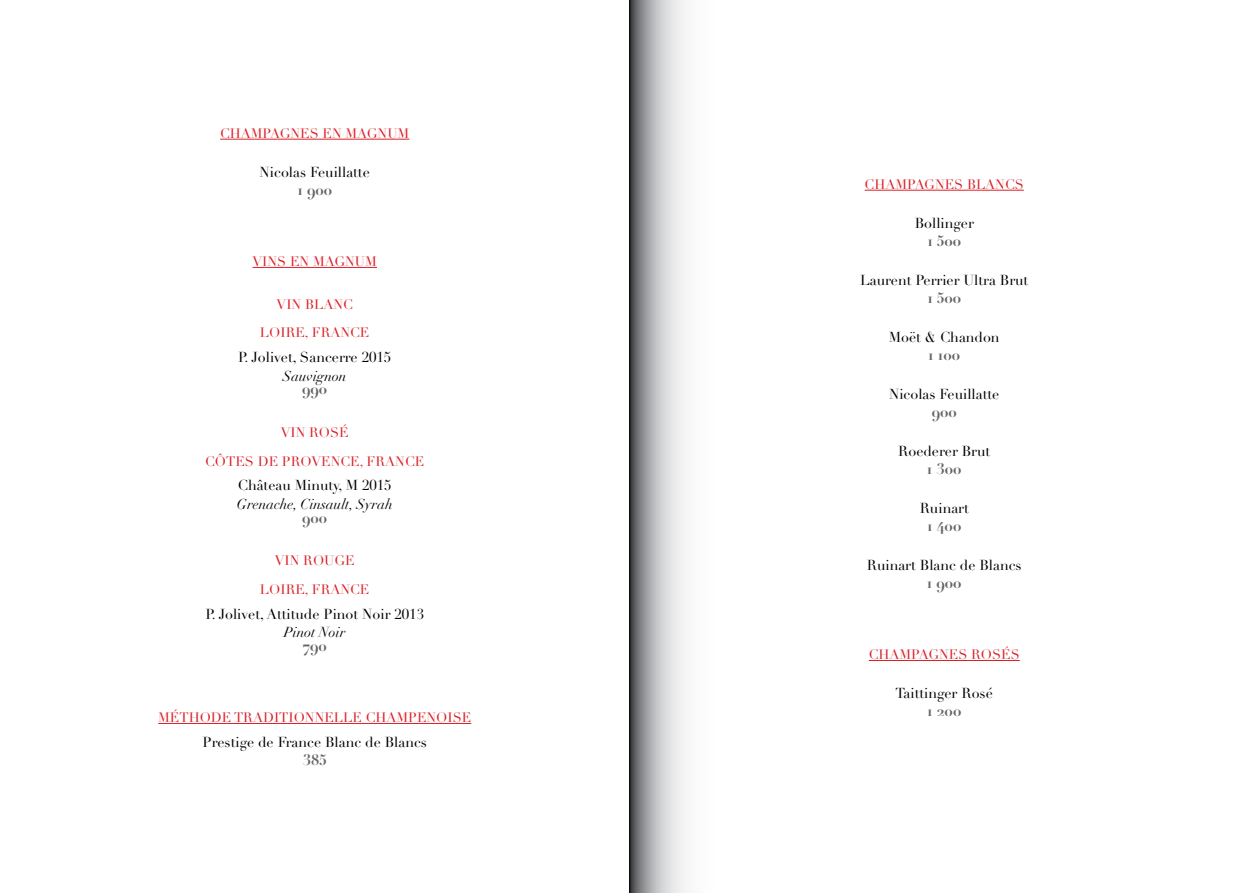
<style>
.page{position:relative;width:1259px;height:893px;background:#fff}
.page>*{position:absolute;margin:0;border:0;box-sizing:border-box;transform-origin:0 0}
.t1{font:15px "Didot LH Bold Os F";color:#636466}
.t2{font:14.25px "Didot LH";color:#000}
.t3{font:italic 14.25px "Didot LH";color:#000}
.t4{font:13.5px/28.5px "Didot LH Roman SC";color:#da2128;text-align:center}
</style>
<div class="page">
<svg style="left:629px;top:0;width:57px;height:893px"></svg>
<hr style="left:220px;top:139px;width:189px;height:1px;background:#da2128">
<hr style="left:252px;top:267px;width:125px;height:1px;background:#da2128">
<hr style="left:158px;top:723px;width:313px;height:1px;background:#da2128">
<hr style="left:864px;top:190px;width:160px;height:1px;background:#da2128">
<hr style="left:869px;top:660px;width:150px;height:1px;background:#da2128">
<p class="t4" style="left:220px;top:119px;width:191px">CHAMPAGNES EN MAGNUM</p>
<p class="t2" style="left:260px;top:163px;width:112px">Nicolas Feuillatte</p>
<p class="t1" style="left:297px;top:180px;width:36px">1 900</p>
<p class="t4" style="left:252px;top:247px;width:126px">VINS EN MAGNUM</p>
<p class="t4" style="left:260px;top:290px;width:111px">VIN BLANC<br>LOIRE, FRANCE</p>
<p class="t2" style="left:238px;top:349px;width:155px">P. Jolivet, Sancerre 2015</p>
<p class="t3" style="left:283px;top:367px;width:65px">Sauvignon</p>
<p class="t1" style="left:302px;top:380px;width:27px">990</p>
<p class="t4" style="left:205px;top:418px;width:220px">VIN ROSÉ<br>CÔTES DE PROVENCE, FRANCE</p>
<p class="t2" style="left:238px;top:477px;width:155px">Château Minuty, M 2015</p>
<p class="t3" style="left:237px;top:495px;width:157px">Grenache, Cinsault, Syrah</p>
<p class="t1" style="left:302px;top:508px;width:27px">900</p>
<p class="t4" style="left:260px;top:547px;width:111px">VIN ROUGE<br>LOIRE, FRANCE</p>
<p class="t2" style="left:205px;top:605px;width:220px">P. Jolivet, Attitude Pinot Noir 2013</p>
<p class="t3" style="left:284px;top:624px;width:63px">Pinot Noir</p>
<p class="t1" style="left:303px;top:636px;width:25px">790</p>
<p class="t4" style="left:158px;top:703px;width:314px">MÉTHODE TRADITIONNELLE CHAMPENOISE</p>
<p class="t1" style="left:303px;top:750px;width:25px">385</p>
<p class="t2" style="left:202px;top:733px;width:226px">Prestige de France Blanc de Blancs</p>
<p class="t4" style="left:864px;top:170px;width:161px">CHAMPAGNES BLANCS</p>
<p class="t2" style="left:914px;top:214px;width:61px">Bollinger</p>
<p class="t1" style="left:927px;top:231px;width:35px">1 500</p>
<p class="t2" style="left:860px;top:271px;width:170px">Laurent Perrier Ultra Brut</p>
<p class="t1" style="left:927px;top:288px;width:35px">1 500</p>
<p class="t2" style="left:889px;top:328px;width:112px">Moët &amp; Chandon</p>
<p class="t1" style="left:928px;top:345px;width:33px">1 100</p>
<p class="t2" style="left:889px;top:385px;width:112px">Nicolas Feuillatte</p>
<p class="t1" style="left:931px;top:402px;width:27px">900</p>
<p class="t2" style="left:898px;top:442px;width:94px">Roederer Brut</p>
<p class="t1" style="left:927px;top:459px;width:36px">1 300</p>
<p class="t2" style="left:919px;top:499px;width:51px">Ruinart</p>
<p class="t1" style="left:927px;top:516px;width:36px">1 400</p>
<p class="t2" style="left:867px;top:556px;width:156px">Ruinart Blanc de Blancs</p>
<p class="t1" style="left:927px;top:573px;width:36px">1 900</p>
<p class="t4" style="left:869px;top:640px;width:152px">CHAMPAGNES ROSÉS</p>
<p class="t2" style="left:895px;top:685px;width:99px">Taittinger Rosé</p>
<p class="t1" style="left:927px;top:702px;width:36px">1 200</p>
</div>
